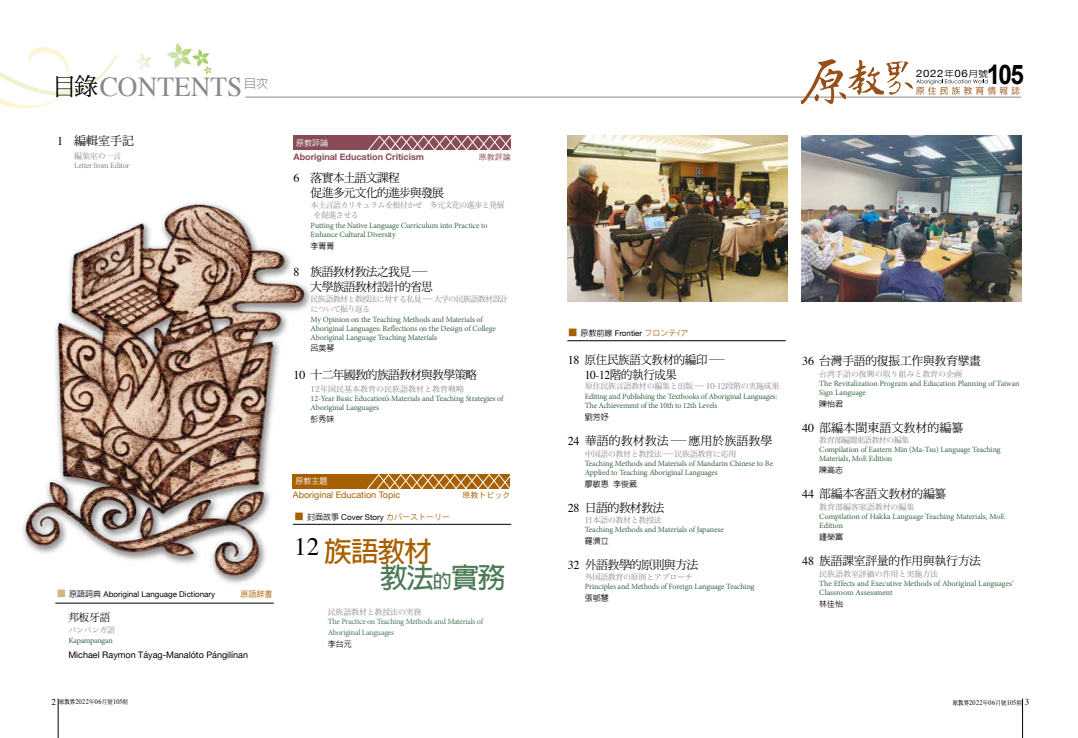
<style>
.page{position:relative;width:1078px;height:738px;background:#fff}
.page>*{position:absolute;margin:0;border:0;box-sizing:border-box;transform-origin:0 0}
.t1{font:700 28px/26.4px "AR Hei B5";letter-spacing:-.05em;color:#a76000}
.t2{font:27.3px "Times";color:#898989}
.t3{font:700 27px "Arial";color:#000;scale:.9 1}
.t4{font:24.9px "Times";color:#000}
.t5{font:12px/15px "DF Ming Std W5";letter-spacing:-.06em;color:#000}
.t6{font:12px "DF Ming Std W5";letter-spacing:-.025em;color:#000}
.t7{font:12px "DF Ming Std W5";color:#000}
.t8{font:12px/15px "DF Ming Std W5";letter-spacing:-.025em;color:#000;scale:.95 1}
.t9{font:500 12px "AR Hei B5";color:#898989}
.t10{font:10.5px "DF Ming Std W5";color:#000}
.t11{font:10.3px "Helvetica Neue";letter-spacing:.06em;color:#000;scale:1.11 1}
.t12{font:9px "Helvetica Neue";color:#000}
.t13{font:700 9px "Helvetica Neue";color:#894c57}
.t14{font:9px "Helvetica Neue";color:#a76000}
.t15{font:8px/9px "Minion Pro";letter-spacing:-.01em;color:#396545}
.t16{font:8px "Hira Min Pro W3";letter-spacing:-.04em;color:#898989}
.t17{font:8px "Helvetica Neue";color:#000}
.t18{font:8px/11px "Minion Pro";letter-spacing:-.025em;color:#4e7a58}
.t19{font:8px "Hira Min Pro W3";letter-spacing:-.01em;color:#898989}
.t20{font:8px/10px "Hira Min Pro W3";letter-spacing:-.07em;color:#898989}
.t21{font:500 8px "AR Hei B5";color:#000}
.t22{font:8px/10px "Hira Min Pro W3";letter-spacing:-.08em;color:#898989}
.t23{font:8px "Hira Min Pro W3";color:#898989}
.t24{font:8px "Minion Pro";letter-spacing:-.03em;color:#779071}
.t25{font:8px "Minion Pro";letter-spacing:-.035em;color:#396545}
.t26{font:500 8px "AR Hei B5";color:#fff}
.t27{font:8px "Heisei Kaku Go Std W3";color:#a76000}
.t28{font:8px "Heisei Kaku Go Std W3";color:#894c57}
.t29{font:8px "Koz Go Pro";color:#a76000}
.t30{font:7px "Times";letter-spacing:.05em;color:#000;scale:.9 1}
.s1{font-family:"DF Ming Std W5";font-size:24px;color:#000}
.s2{font-family:"Times"}
.s3{font-family:"DF Ming Std W3"}
.s4{font-family:"DF Li Hei Std W3";font-size:10px;color:#d4b67c}
.s5{font-family:"AR Hei B5";font-weight:500}
.s6{font-size:9px}
.s7{font-family:"AR Ming B5";font-weight:800;font-size:6px}
.s8{font-family:"DF Ming Std W5";font-size:6px}
.s9{font-family:"DF Li Hei Std W3";font-size:10px;color:#a76000}
.s10{font-family:"Koz Go Pro";color:#a76000}
.s11{color:#4e7a58}
.s12{font-size:19px;color:#4e7a58}
.s13{font-family:"AR Hei B5";font-weight:500;font-size:8.6px}
</style>
<div class="page">
<svg style="left:167px;top:43px;width:45px;height:31px"></svg>
<svg style="left:135px;top:53px;width:17px;height:17px"></svg>
<svg style="left:0;top:47px;width:118px;height:62px"></svg>
<hr style="left:58px;top:698px;width:1px;height:39px;background:#000">
<hr style="left:1022px;top:698px;width:1px;height:39px;background:#000">
<hr style="left:293px;top:523px;width:218px;height:1px;background:#000">
<hr style="left:567px;top:340px;width:218px;height:1px;background:#000">
<div style="left:293px;top:135px;width:217px;height:15px;background:#894c57"></div>
<svg style="left:368px;top:135px;width:143px;height:15px"></svg>
<div style="left:293px;top:473px;width:217px;height:15px;background:#a76000"></div>
<svg style="left:366px;top:473px;width:144px;height:16px"></svg>
<hr style="left:245px;top:97px;width:775px;height:1px;background:#898989">
<svg style="left:800px;top:59px;width:219px;height:46px"></svg>
<hr style="left:55px;top:602px;width:219px;height:1px;background:#000">
<img style="left:567px;top:135px;width:220px;height:166px">
<img style="left:801px;top:135px;width:220px;height:166px">
<img style="left:22px;top:202px;width:297px;height:381px">
<h2 class="t2" style="left:53px;top:61px;width:191px"><span class="s1">目錄</span>CONTENTS</h2>
<h3 class="t9" style="left:244px;top:77px;width:26px">目次</h3>
<h3 class="t6" style="left:57px;top:134px;width:79px"><span class="s2">1</span> 編輯室手記</h3>
<p class="t16" style="left:74px;top:148px;width:48px">編集室の一言</p>
<p class="t24" style="left:74px;top:160px;width:57px">Letter from Editor</p>
<p class="t26" style="left:296px;top:139px;width:33px">原教評論</p>
<p class="t13" style="left:293px;top:149px;width:132px">Aboriginal Education Criticism</p>
<p class="t28" style="left:479px;top:151px;width:33px">原教評論</p>
<h3 class="t5" style="left:310px;top:169px;width:135px;text-indent:-17px"><span class="s2">6</span> 落實本土語文課程<br>促進多元文化的進步與發展</h3>
<p class="t20" style="left:313px;top:199px;width:192px;text-indent:-3px">本土言語カリキュラムを根付かせ　多元文化の進歩と発展を促進させる</p>
<p class="t15" style="left:310px;top:221px;width:178px">Putting the Native Language Curriculum into Practice to<br>Enhance Cultural Diversity</p>
<p class="t21" style="left:310px;top:242px;width:25px">李菁菁</p>
<h3 class="t5" style="left:293px;top:263px;width:141px;text-align:right"><span class="s2">8</span> 族語教材教法之我見<span class="s3">－－</span>大學族語教材設計的省思</h3>
<p class="t22" style="left:310px;top:293px;width:199px">民族語教材と教授法に対する私見－－大学の民族語教材設計について振り返る</p>
<p class="t15" style="left:310px;top:315px;width:187px">My Opinion on the Teaching Methods and Materials of<br>Aboriginal Languages: Reflections on the Design of College<br>Aboriginal Language Teaching Materials</p>
<p class="t21" style="left:310px;top:344px;width:25px">呂美琴</p>
<h3 class="t5" style="left:293px;top:366px;width:185px"><span class="s2">10</span> 十二年國教的族語教材與教學策略</h3>
<p class="t23" style="left:310px;top:382px;width:155px">12年国民基本教育の民族語教材と教育戦略</p>
<p class="t15" style="left:310px;top:394px;width:194px">12-Year Basic Education’s Materials and Teaching Strategies of<br>Aboriginal Languages</p>
<p class="t21" style="left:310px;top:414px;width:25px">彭秀妹</p>
<p class="t17" style="left:56px;top:587px;width:160px"><span class="s4">■</span> <span class="s5">原語詞典</span> Aboriginal Language Dictionary</p>
<p class="t29" style="left:240px;top:588px;width:33px">原語辞書</p>
<h3 class="t10" style="left:68px;top:611px;width:43px">邦板牙語</h3>
<p class="t16" style="left:68px;top:622px;width:48px">パンパンガ語</p>
<p class="t25" style="left:68px;top:634px;width:46px">Kapampangan</p>
<p class="t12" style="left:68px;top:647px;width:181px">Michael Raymon Táyag-Manalóto Pángilínan</p>
<p class="t30" style="left:51px;top:694px;width:86px"><span class="s6">2</span> <span class="s7">原教界</span>2022<span class="s8">年</span>06<span class="s8">月號</span>105<span class="s8">期</span></p>
<p class="t26" style="left:295px;top:476px;width:33px">原教主題</p>
<p class="t14" style="left:293px;top:488px;width:109px">Aboriginal Education Topic</p>
<p class="t27" style="left:462px;top:489px;width:49px">原教トピック</p>
<p class="t17" style="left:294px;top:510px;width:157px"><span class="s9">■</span> <span class="s5">封面故事</span> Cover Story <span class="s10">カバーストーリー</span></p>
<h3 class="t4" style="left:294px;top:522px;width:26px">12</h3>
<h1 class="t1" style="left:379px;top:537px;width:127px;text-indent:-56px">族語教材<br><span class="s11">教法</span><span class="s12">的</span><span class="s11">實務</span></h1>
<p class="t16" style="left:328px;top:604px;width:95px">民族語教材と教授法の実務</p>
<p class="t18" style="left:328px;top:615px;width:157px">The Practice on Teaching Methods and Materials of<br>Aboriginal Languages</p>
<p class="t21" style="left:328px;top:639px;width:25px">李台元</p>
<p class="t11" style="left:915px;top:66px;width:66px">2022<span class="s13">年</span>06<span class="s13">月號</span></p>
<h3 class="t3" style="left:986px;top:56px;width:43px">105</h3>
<p class="t17" style="left:567px;top:327px;width:122px"><span class="s9">■</span> <span class="s5">原教前線</span> Frontier <span class="s10">フロンテｲア</span></p>
<h3 class="t8" style="left:584px;top:351px;width:151px;text-indent:-17px"><span class="s2">18</span> 原住民族語文教材的編印<span class="s3">－－<br></span><span class="s2">10-12</span>階的執行成果</h3>
<p class="t16" style="left:585px;top:379px;width:196px">原住民族言語教材の編集と出版－－10-12段階の実施成果</p>
<p class="t15" style="left:584px;top:391px;width:194px">Editing and Publishing the Textbooks of Aboriginal Languages:<br>The Achievement of the 10th to 12th Levels</p>
<p class="t21" style="left:584px;top:412px;width:25px">劉芳妤</p>
<h3 class="t7" style="left:567px;top:433px;width:206px"><span class="s2">24</span> 華語的教材教法<span class="s3">－－</span>應用於族語教學</h3>
<p class="t16" style="left:584px;top:446px;width:153px">中国語の教材と教授法－－民族語教育に応用</p>
<p class="t15" style="left:584px;top:458px;width:190px">Teaching Methods and Materials of Mandarin Chinese to Be<br>Applied to Teaching Aboriginal Languages</p>
<p class="t21" style="left:584px;top:479px;width:54px">廖敏惠 李俊葳</p>
<h3 class="t5" style="left:567px;top:499px;width:98px"><span class="s2">28</span> 日語的教材教法</h3>
<p class="t16" style="left:584px;top:512px;width:79px">日本語の教材と教授法</p>
<p class="t15" style="left:584px;top:524px;width:140px">Teaching Methods and Materials of Japanese</p>
<p class="t21" style="left:584px;top:536px;width:25px">羅濟立</p>
<h3 class="t5" style="left:567px;top:556px;width:132px"><span class="s2">32</span> 外語教學的原則與方法</h3>
<p class="t16" style="left:584px;top:569px;width:109px">外国語教育の原則とアプローチ</p>
<p class="t15" style="left:584px;top:581px;width:171px">Principles and Methods of Foreign Language Teaching</p>
<p class="t21" style="left:584px;top:593px;width:25px">張郇慧</p>
<h3 class="t6" style="left:802px;top:354px;width:180px"><span class="s2">36</span> 台灣手語的復振工作與教育擘畫</h3>
<p class="t19" style="left:819px;top:366px;width:144px">台湾手語の復興の取り組みと教育の企画</p>
<p class="t15" style="left:819px;top:379px;width:202px">The Revitalization Program and Education Planning of Taiwan<br>Sign Language</p>
<p class="t21" style="left:819px;top:399px;width:25px">陳怡君</p>
<h3 class="t7" style="left:802px;top:421px;width:163px"><span class="s2">40</span> 部編本閩東語文教材的編纂</h3>
<p class="t20" style="left:819px;top:433px;width:91px">教育部編閩東語教材の編集</p>
<p class="t15" style="left:819px;top:445px;width:183px">Compilation of Eastern Min (Ma-Tsu) Language Teaching<br>Materials, MoE Edition</p>
<p class="t21" style="left:819px;top:465px;width:25px">陳高志</p>
<h3 class="t6" style="left:802px;top:487px;width:146px"><span class="s2">44</span> 部編本客語文教材的編纂</h3>
<p class="t19" style="left:819px;top:499px;width:97px">教育部編客家語教材の編集</p>
<p class="t15" style="left:819px;top:512px;width:187px">Compilation of Hakka Language Teaching Materials, MoE<br>Edition</p>
<p class="t21" style="left:819px;top:532px;width:25px">鍾榮富</p>
<h3 class="t6" style="left:802px;top:554px;width:180px"><span class="s2">48</span> 族語課室評量的作用與執行方法</h3>
<p class="t19" style="left:819px;top:566px;width:120px">民族語教室評価の作用と実施方法</p>
<p class="t15" style="left:819px;top:579px;width:196px">The Effects and Executive Methods of Aboriginal Languages’<br>Classroom Assessment</p>
<p class="t21" style="left:819px;top:599px;width:25px">林佳怡</p>
<p class="t30" style="left:952px;top:695px;width:86px"><span class="s7">原教界</span>2022<span class="s8">年</span>06<span class="s8">月號</span>105<span class="s8">期</span> <span class="s6">3</span></p>
</div>
